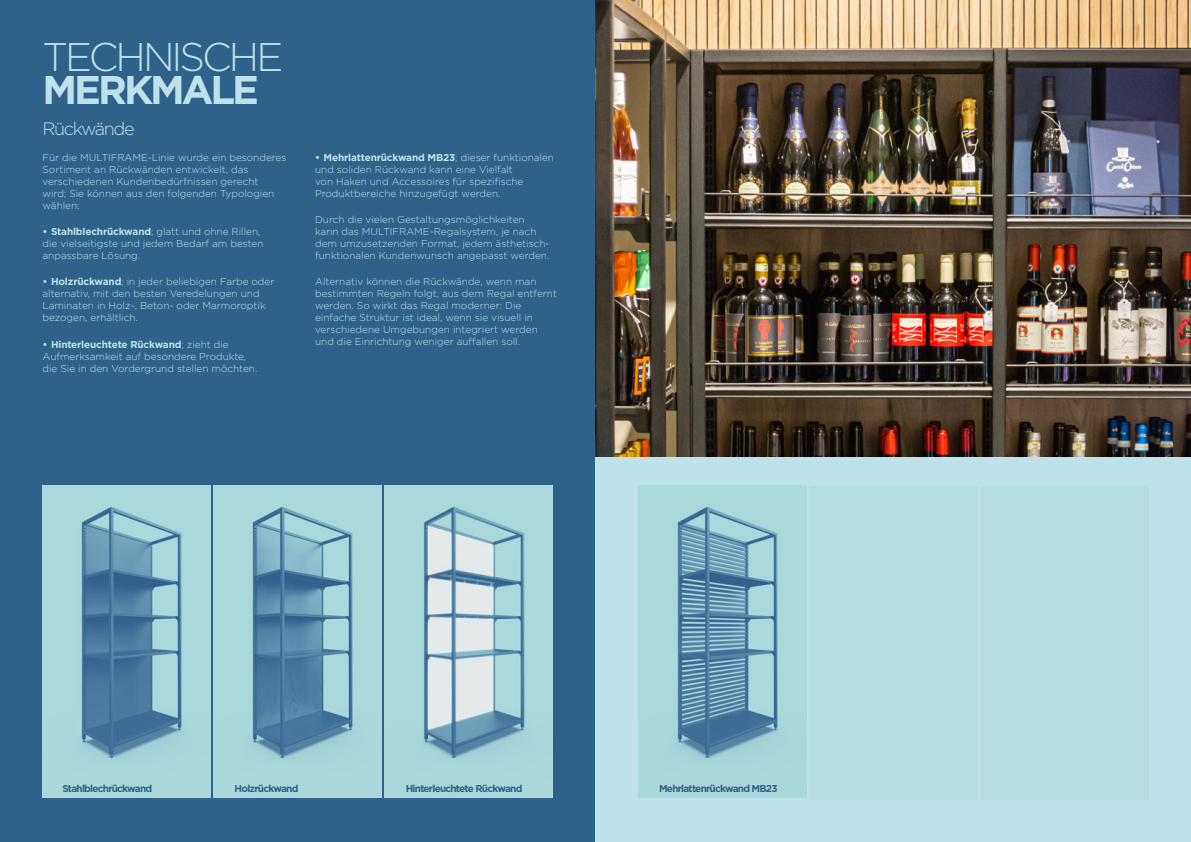
<style>
.page{position:relative;width:1191px;height:842px;background:#fff}
.page>*{position:absolute;margin:0;border:0;box-sizing:border-box;transform-origin:0 0}
.t1{font:300 40px "Gotham";letter-spacing:-.075em;color:#bee2e9}
.t2{font:700 40px "Gotham";letter-spacing:-.075em;color:#bee2e9}
.t3{font:300 18px "Gotham";letter-spacing:-.075em;color:#bee2e9}
.t4{font:300 10px/12px "Gotham";color:#bee2e9}
.t5{font:700 10px "Gotham";letter-spacing:-.075em;color:#2f628b}
.s1{font-weight:700}
</style>
<div class="page">
<div style="left:0;top:0;width:595px;height:842px;background:#2f628b"></div>
<div style="left:595px;top:0;width:596px;height:842px;background:#bee2e9"></div>
<div style="left:43px;top:486px;width:168px;height:312px;background:#aad8da"></div>
<img style="left:81px;top:506px;width:101px;height:253px">
<div style="left:214px;top:486px;width:168px;height:312px;background:#aad8da"></div>
<img style="left:252px;top:506px;width:101px;height:253px">
<div style="left:638px;top:486px;width:168px;height:312px;background:#aad8da"></div>
<img style="left:677px;top:506px;width:101px;height:253px">
<div style="left:385px;top:486px;width:168px;height:312px;background:#aad8da"></div>
<img style="left:423px;top:506px;width:102px;height:253px">
<img style="left:595px;top:0;width:596px;height:456px">
<div style="left:809px;top:486px;width:168px;height:313px;background:#b4dde2"></div>
<div style="left:980px;top:486px;width:168px;height:313px;background:#b4dde2"></div>
<h1 class="t1" style="left:43px;top:32px;width:242px">TECHNISCHE</h1>
<h1 class="t2" style="left:43px;top:63px;width:218px">MERKMALE</h1>
<h2 class="t3" style="left:43px;top:117px;width:94px">Rückwände</h2>
<p class="t4" style="left:43px;top:151px;width:245px">Für die MULTIFRAME-Linie wurde ein besonderes Sortiment an Rückwänden entwickelt, das verschiedenen Kundenbedürfnissen gerecht<br>wird; Sie können aus den folgenden Typologien wählen:</p>
<p class="t4" style="left:43px;top:225px;width:222px"><span class="s1">• Stahlblechrückwand</span>; glatt und ohne Rillen, die vielseitigste und jedem Bedarf am besten anpassbare Lösung.</p>
<p class="t4" style="left:43px;top:276px;width:233px"><span class="s1">• Holzrückwand</span>; in jeder beliebigen Farbe oder alternativ, mit den besten Veredelungen und Laminaten in Holz-, Beton- oder Marmoroptik bezogen, erhältlich.</p>
<p class="t4" style="left:43px;top:338px;width:216px"><span class="s1">• Hinterleuchtete Rückwand</span>; zieht die<br>Aufmerksamkeit auf besondere Produkte, die Sie in den Vordergrund stellen möchten.</p>
<p class="t4" style="left:315px;top:151px;width:240px"><span class="s1">• Mehrlattenrückwand MB23</span>; dieser funktionalen und soliden Rückwand kann eine Vielfalt<br>von Haken und Accessoires für spezifische Produktbereiche hinzugefügt werden.</p>
<p class="t4" style="left:315px;top:213px;width:236px">Durch die vielen Gestaltungsmöglichkeiten kann das MULTIFRAME-Regalsystem, je nach dem umzusetzenden Format, jedem ästhetisch&shy;funktionalen Kundenwunsch angepasst werden.</p>
<p class="t4" style="left:315px;top:276px;width:243px">Alternativ können die Rückwände, wenn man bestimmten Regeln folgt, aus dem Regal entfernt werden. So wirkt das Regal moderner: Die einfache Struktur ist ideal, wenn sie visuell in verschiedene Umgebungen integriert werden und die Einrichtung weniger auffallen soll.</p>
<p class="t5" style="left:62px;top:782px;width:91px">Stahlblechrückwand</p>
<p class="t5" style="left:235px;top:782px;width:65px">Holzrückwand</p>
<p class="t5" style="left:406px;top:782px;width:118px">Hinterleuchtete Rückwand</p>
<p class="t5" style="left:659px;top:782px;width:120px">Mehrlattenrückwand MB23</p>
</div>
